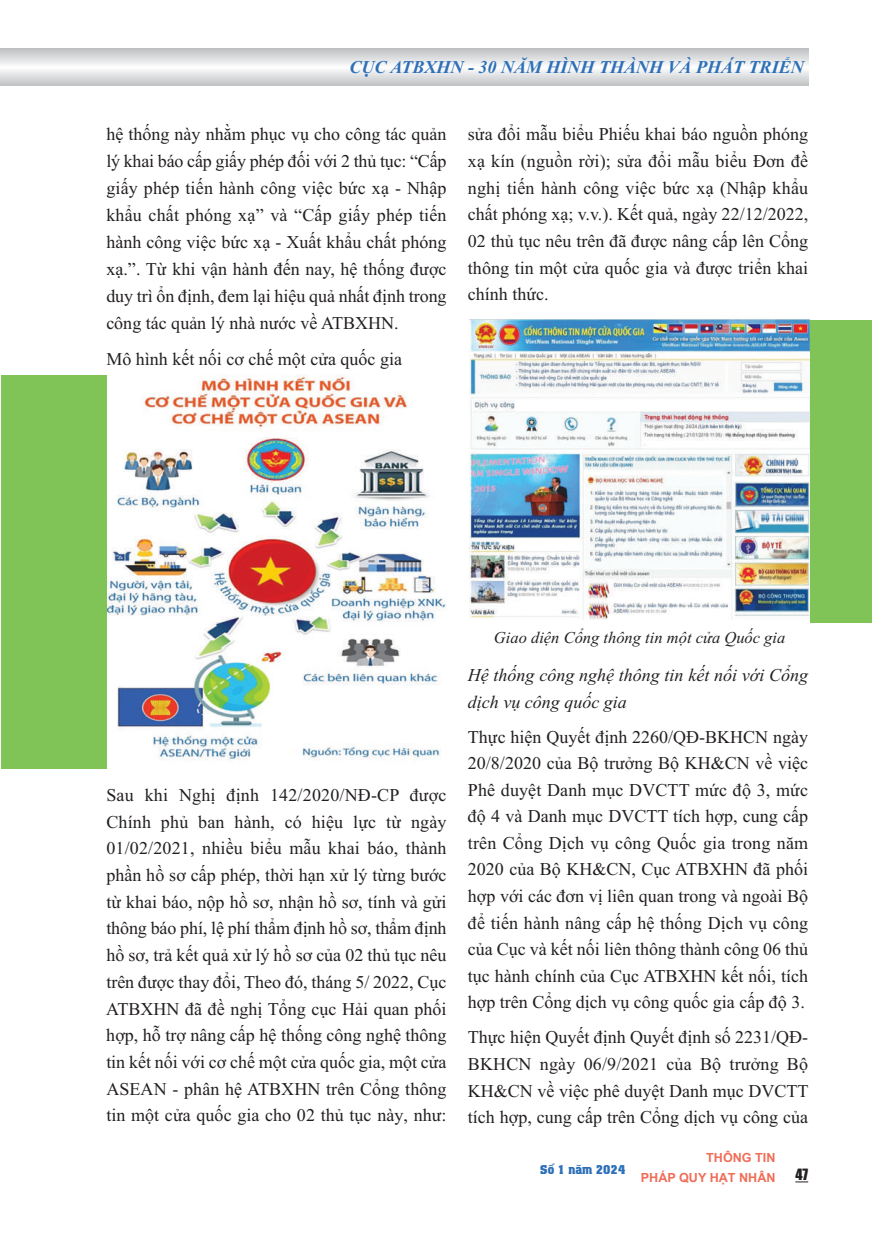
<style>
.page{position:relative;width:872px;height:1234px;background:#fff}
.page>*{position:absolute;margin:0;border:0;box-sizing:border-box;transform-origin:0 0}
.t1{font:18px/26.7px "Times New Roman";color:#231f20;text-align:justify}
.t2{font:italic 18px/26.5px "Times New Roman";color:#231f20}
.t3{font:italic 700 18px "Times New Roman";color:#2e70b8}
.t4{font:italic 16.5px "Times New Roman";color:#231f20}
.t5{font:14.4px "UTM Impact";color:#231f20}
.t6{font:700 12.6px/19.5px "Arial";color:#f06d58;text-align:right}
.t7{font:12.6px "UTM Colossalis";color:#2e70b8}
</style>
<div class="page">
<svg style="left:795px;top:1181px;width:13px;height:1px"></svg>
<svg style="left:0;top:49px;width:808px;height:36px"></svg>
<img style="left:106px;top:374px;width:340px;height:389px">
<div style="left:1px;top:375px;width:105px;height:393px;background:#80c457"></div>
<img style="left:469px;top:320px;width:341px;height:299px">
<div style="left:810px;top:320px;width:62px;height:302px;background:#80c457"></div>
<p class="t3" style="left:349px;top:56px;width:455px">CỤC ATBXHN - 30 NĂM HÌNH THÀNH VÀ PHÁT TRIỂN</p>
<p class="t1" style="left:106px;top:120px;width:342px">hệ thống này nhằm phục vụ cho công tác quản lý khai báo cấp giấy phép đối với 2 thủ tục: “Cấp giấy phép tiến hành công việc bức xạ - Nhập khẩu chất phóng xạ” và “Cấp giấy phép tiến hành công việc bức xạ - Xuất khẩu chất phóng xạ.”. Từ khi vận hành đến nay, hệ thống được duy trì ổn định, đem lại hiệu quả nhất định trong công tác quản lý nhà nước về ATBXHN.</p>
<p class="t1" style="left:106px;top:345px;width:297px">Mô hình kết nối cơ chế một cửa quốc gia</p>
<p class="t1" style="left:468px;top:120px;width:342px">sửa đổi mẫu biểu Phiếu khai báo nguồn phóng xạ kín (nguồn rời); sửa đổi mẫu biểu Đơn đề nghị tiến hành công việc bức xạ (Nhập khẩu chất phóng xạ; v.v.). Kết quả, ngày 22/12/2022, 02 thủ tục nêu trên đã được nâng cấp lên Cổng thông tin một cửa quốc gia và được triển khai chính thức.</p>
<p class="t1" style="left:106px;top:781px;width:342px">Sau khi Nghị định 142/2020/NĐ-CP được Chính phủ ban hành, có hiệu lực từ ngày 01/02/2021, nhiều biểu mẫu khai báo, thành phần hồ sơ cấp phép, thời hạn xử lý từng bước từ khai báo, nộp hồ sơ, nhận hồ sơ, tính và gửi thông báo phí, lệ phí thẩm định hồ sơ, thẩm định hồ sơ, trả kết quả xử lý hồ sơ của 02 thủ tục nêu trên được thay đổi, Theo đó, tháng 5/ 2022, Cục ATBXHN đã đề nghị Tổng cục Hải quan phối hợp, hỗ trợ nâng cấp hệ thống công nghệ thông tin kết nối với cơ chế một cửa quốc gia, một cửa ASEAN - phân hệ ATBXHN trên Cổng thông tin một cửa quốc gia cho 02 thủ tục này, như:</p>
<p class="t4" style="left:494px;top:627px;width:293px">Giao diện Cổng thông tin một cửa Quốc gia</p>
<p class="t2" style="left:468px;top:661px;width:342px">Hệ thống công nghệ thông tin kết nối với Cổng dịch vụ công quốc gia</p>
<p class="t1" style="left:468px;top:723px;width:342px">Thực hiện Quyết định 2260/QĐ-BKHCN ngày 20/8/2020 của Bộ trưởng Bộ KH&amp;CN về việc Phê duyệt Danh mục DVCTT mức độ 3, mức độ 4 và Danh mục DVCTT tích hợp, cung cấp trên Cổng Dịch vụ công Quốc gia trong năm 2020 của Bộ KH&amp;CN, Cục ATBXHN đã phối hợp với các đơn vị liên quan trong và ngoài Bộ để tiến hành nâng cấp hệ thống Dịch vụ công của Cục và kết nối liên thông thành công 06 thủ tục hành chính của Cục ATBXHN kết nối, tích hợp trên Cổng dịch vụ công quốc gia cấp độ 3.</p>
<p class="t1" style="left:468px;top:1023px;width:342px">Thực hiện Quyết định Quyết định số 2231/QĐ-BKHCN ngày 06/9/2021 của Bộ trưởng Bộ KH&amp;CN về việc phê duyệt Danh mục DVCTT tích hợp, cung cấp trên Cổng dịch vụ công của</p>
<p class="t7" style="left:540px;top:1161px;width:86px">Số 1 năm 2024</p>
<p class="t6" style="left:641px;top:1147px;width:136px">THÔNG TIN<br>PHÁP QUY HẠT NHÂN</p>
<p class="t5" style="left:795px;top:1166px;width:14px">47</p>
</div>
